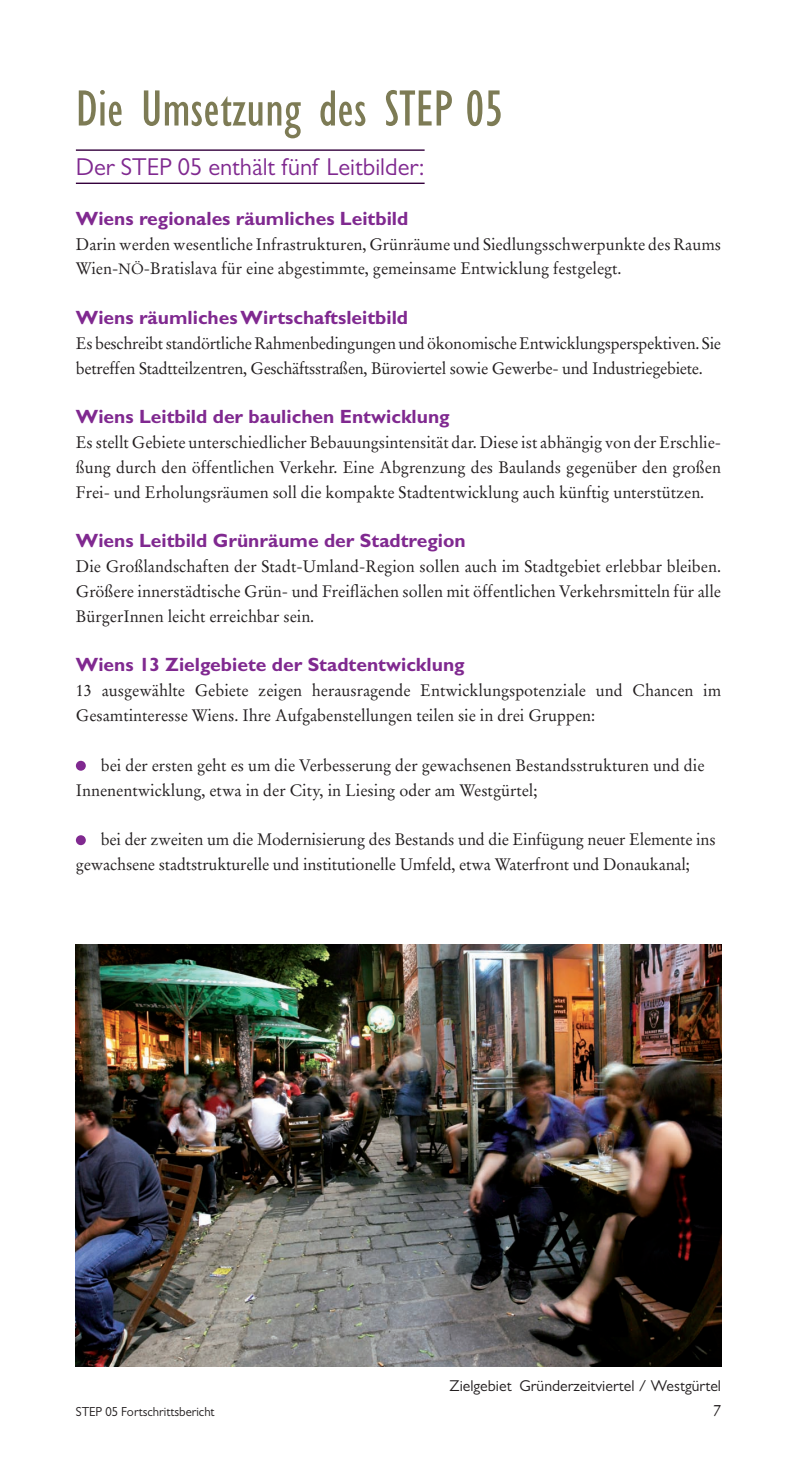
<style>
.page{position:relative;width:797px;height:1467px;background:#fff}
.page>*{position:absolute;margin:0;border:0;box-sizing:border-box;transform-origin:0 0}
.t1{font:condensed 52.5px "Gill Sans MT Pro";color:#7d7b55}
.t2{font:24.5px "Gill Sans MT Pro";color:#802990}
.t3{font:700 19.25px "Gill Sans Std";color:#802990}
.t4{font:16.62px/24.8px "Stempel Garamond";color:#231f20}
.t5{font:15.75px "Gill Sans MT Pro";color:#231f20}
.t6{font:13.12px "Gill Sans MT Pro";color:#231f20}
.s1{font-size:14.88px}
</style>
<div class="page">
<hr style="left:76px;top:149px;width:348px;height:2px;background:#34003c">
<hr style="left:76px;top:183px;width:348px;height:1px;background:#34003c">
<div style="left:76px;top:760px;width:10px;height:10px;background:#802990;border-radius:50%"></div>
<div style="left:76px;top:835px;width:10px;height:10px;background:#802990;border-radius:50%"></div>
<img style="left:76px;top:944px;width:645px;height:422px">
<h1 class="t1" style="left:76px;top:77px;width:429px">Die Umsetzung des STEP 05</h1>
<h2 class="t2" style="left:76px;top:152px;width:350px">Der STEP 05 enthält fünf Leitbilder:</h2>
<p class="t3" style="left:76px;top:207px;width:334px">Wiens regionales räumliches Leitbild</p>
<p class="t4" style="left:76px;top:231px;width:646px">Darin werden wesentliche Infrastrukturen, Grünräume und Siedlungsschwerpunkte des Raums<br>Wien-<span class="s1">NÖ</span>-Bratislava für eine abgestimmte, gemeinsame Entwicklung festgelegt.</p>
<p class="t3" style="left:76px;top:306px;width:334px">Wiens räumliches Wirtschaftsleitbild</p>
<p class="t4" style="left:76px;top:331px;width:646px">Es beschreibt standörtliche Rahmenbedingungen und ökonomische Entwicklungsperspektiven. Sie betreffen Stadtteilzentren, Geschäftsstraßen, Büroviertel sowie Gewerbe- und Industriegebiete.</p>
<p class="t3" style="left:76px;top:405px;width:375px">Wiens Leitbild der baulichen Entwicklung</p>
<p class="t4" style="left:76px;top:430px;width:646px;text-align:justify">Es stellt Gebiete unterschiedlicher Bebauungsintensität dar. Diese ist abhängig von der Erschlie&shy;ßung durch den öffentlichen Verkehr. Eine Abgrenzung des Baulands gegenüber den großen Frei- und Erholungsräumen soll die kompakte Stadtentwicklung auch künftig unterstützen.</p>
<p class="t3" style="left:76px;top:529px;width:391px">Wiens Leitbild Grünräume der Stadtregion</p>
<p class="t4" style="left:76px;top:554px;width:646px;text-align:justify">Die Großlandschaften der Stadt-Umland-Region sollen auch im Stadtgebiet erlebbar bleiben.<br>Größere innerstädtische Grün- und Freiflächen sollen mit öffentlichen Verkehrsmitteln für alle BürgerInnen leicht erreichbar sein.</p>
<p class="t3" style="left:76px;top:653px;width:390px">Wiens 13 Zielgebiete der Stadtentwicklung</p>
<p class="t4" style="left:76px;top:678px;width:646px">13 ausgewählte Gebiete zeigen herausragende Entwicklungspotenziale und Chancen im<br>Gesamtinteresse Wiens. Ihre Aufgabenstellungen teilen sie in drei Gruppen:</p>
<p class="t4" style="left:76px;top:752px;width:630px;text-indent:25px">bei der ersten geht es um die Verbesserung der gewachsenen Bestandsstrukturen und die<br>Innenentwicklung, etwa in der City, in Liesing oder am Westgürtel;</p>
<p class="t4" style="left:76px;top:827px;width:641px;text-indent:25px">bei der zweiten um die Modernisierung des Bestands und die Einfügung neuer Elemente ins gewachsene stadtstrukturelle und institutionelle Umfeld, etwa Waterfront und Donaukanal;</p>
<p class="t5" style="left:449px;top:1376px;width:273px">Zielgebiet Gründerzeitviertel / Westgürtel</p>
<p class="t6" style="left:76px;top:1403px;width:140px">STEP 05 Fortschrittsbericht</p>
<p class="t4" style="left:713px;top:1397px;width:10px">7</p>
</div>
